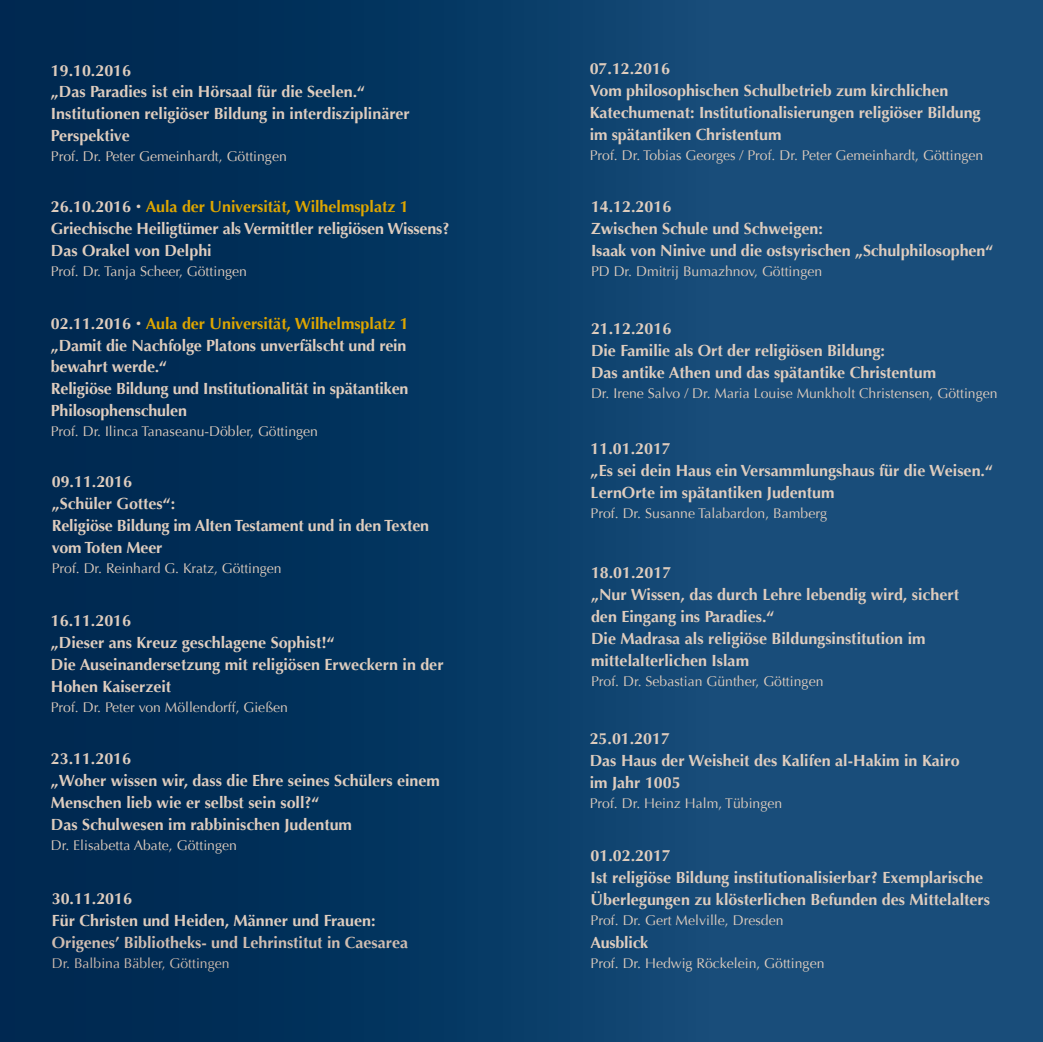
<style>
.page{position:relative;width:1043px;height:1042px;background:#fff}
.page>*{position:absolute;margin:0;border:0;box-sizing:border-box;transform-origin:0 0}
.t1{font:700 16.1px/21.9px "Optima";color:#dfcdbe}
.t2{font:700 16.1px "Optima";color:#d0bdb0}
.t3{font:14px "Optima";color:#dfcdbe}
.t4{font:14px "Optima";color:#d0bdb0}
.s1{font-size:10.5px}
.s2{color:#dea600}
</style>
<div class="page">
<div style="left:0;top:0;width:1043px;height:1042px;background:linear-gradient(to right,#00254d,#1e5583)"></div>
<p class="t1" style="left:51px;top:59px;width:360px">19.10.2016<br>„Das Paradies ist ein Hörsaal für die Seelen.“<br>Institutionen religiöser Bildung in interdisziplinärer<br>Perspektive</p>
<p class="t3" style="left:51px;top:148px;width:237px">Prof. Dr. Peter Gemeinhardt, Göttingen</p>
<p class="t1" style="left:51px;top:196px;width:400px">26.10.2016 <span class="s1">•</span> <span class="s2">Aula der Universität, Wilhelmsplatz 1<br></span>Griechische Heiligtümer als Vermittler religiösen Wissens?<br>Das Orakel von Delphi</p>
<p class="t3" style="left:51px;top:263px;width:197px">Prof. Dr. Tanja Scheer, Göttingen</p>
<p class="t1" style="left:51px;top:312px;width:359px">02.11.2016 <span class="s1">•</span> <span class="s2">Aula der Universität, Wilhelmsplatz 1 </span>„Damit die Nachfolge Platons unverfälscht und rein bewahrt werde.“<br>Religiöse Bildung und Institutionalität in spätantiken Philosophenschulen</p>
<p class="t3" style="left:51px;top:423px;width:269px">Prof. Dr. Ilinca Tanaseanu-Döbler, Göttingen</p>
<p class="t1" style="left:52px;top:471px;width:379px">09.11.2016<br>„Schüler Gottes“:<br>Religiöse Bildung im Alten Testament und in den Texten vom Toten Meer</p>
<p class="t3" style="left:52px;top:560px;width:231px">Prof. Dr. Reinhard G. Kratz, Göttingen</p>
<p class="t1" style="left:51px;top:610px;width:394px">16.11.2016<br>„Dieser ans Kreuz geschlagene Sophist!“<br>Die Auseinandersetzung mit religiösen Erweckern in der<br>Hohen Kaiserzeit</p>
<p class="t3" style="left:51px;top:699px;width:238px">Prof. Dr. Peter von Möllendorff, Gießen</p>
<p class="t1" style="left:51px;top:748px;width:391px">23.11.2016<br>„Woher wissen wir, dass die Ehre seines Schülers einem Menschen lieb wie er selbst sein soll?“<br>Das Schulwesen im rabbinischen Judentum</p>
<p class="t3" style="left:51px;top:837px;width:188px">Dr. Elisabetta Abate, Göttingen</p>
<p class="t1" style="left:52px;top:888px;width:325px">30.11.2016<br>Für Christen und Heiden, Männer und Frauen:</p>
<p class="t2" style="left:52px;top:933px;width:358px">Origenes’ Bibliotheks- und Lehrinstitut in Caesarea</p>
<p class="t4" style="left:52px;top:955px;width:179px">Dr. Balbina Bäbler, Göttingen</p>
<p class="t1" style="left:590px;top:58px;width:392px">07.12.2016<br>Vom philosophischen Schulbetrieb zum kirchlichen Katechumenat: Institutionalisierungen religiöser Bildung im spätantiken Christentum</p>
<p class="t3" style="left:590px;top:147px;width:395px">Prof. Dr. Tobias Georges / Prof. Dr. Peter Gemeinhardt, Göttingen</p>
<p class="t1" style="left:591px;top:196px;width:404px">14.12.2016<br>Zwischen Schule und Schweigen:<br>Isaak von Ninive und die ostsyrischen „Schulphilosophen“</p>
<p class="t3" style="left:591px;top:263px;width:233px">PD Dr. Dmitrij Bumazhnov, Göttingen</p>
<p class="t1" style="left:591px;top:318px;width:347px">21.12.2016<br>Die Familie als Ort der religiösen Bildung:<br>Das antike Athen und das spätantike Christentum</p>
<p class="t3" style="left:591px;top:385px;width:408px">Dr. Irene Salvo / Dr. Maria Louise Munkholt Christensen, Göttingen</p>
<p class="t1" style="left:590px;top:438px;width:404px">11.01.2017<br>„Es sei dein Haus ein Versammlungshaus für die Weisen.“<br>LernOrte im spätantiken Judentum</p>
<p class="t3" style="left:590px;top:505px;width:238px">Prof. Dr. Susanne Talabardon, Bamberg</p>
<p class="t1" style="left:591px;top:562px;width:369px">18.01.2017<br>„Nur Wissen, das durch Lehre lebendig wird, sichert den Eingang ins Paradies.“<br>Die Madrasa als religiöse Bildungsinstitution im mittelalterlichen Islam</p>
<p class="t3" style="left:591px;top:673px;width:234px">Prof. Dr. Sebastian Günther, Göttingen</p>
<p class="t1" style="left:590px;top:727px;width:371px">25.01.2017<br>Das Haus der Weisheit des Kalifen al-Hakim in Kairo im Jahr 1005</p>
<p class="t3" style="left:590px;top:795px;width:194px">Prof. Dr. Heinz Halm, Tübingen</p>
<p class="t1" style="left:590px;top:845px;width:401px">01.02.2017<br>Ist religiöse Bildung institutionalisierbar? Exemplarische<br>Überlegungen zu klösterlichen Befunden des Mittelalters</p>
<p class="t3" style="left:590px;top:912px;width:194px">Prof. Dr. Gert Melville, Dresden</p>
<p class="t1" style="left:590px;top:931px;width:59px">Ausblick</p>
<p class="t3" style="left:590px;top:955px;width:235px">Prof. Dr. Hedwig Röckelein, Göttingen</p>
</div>
